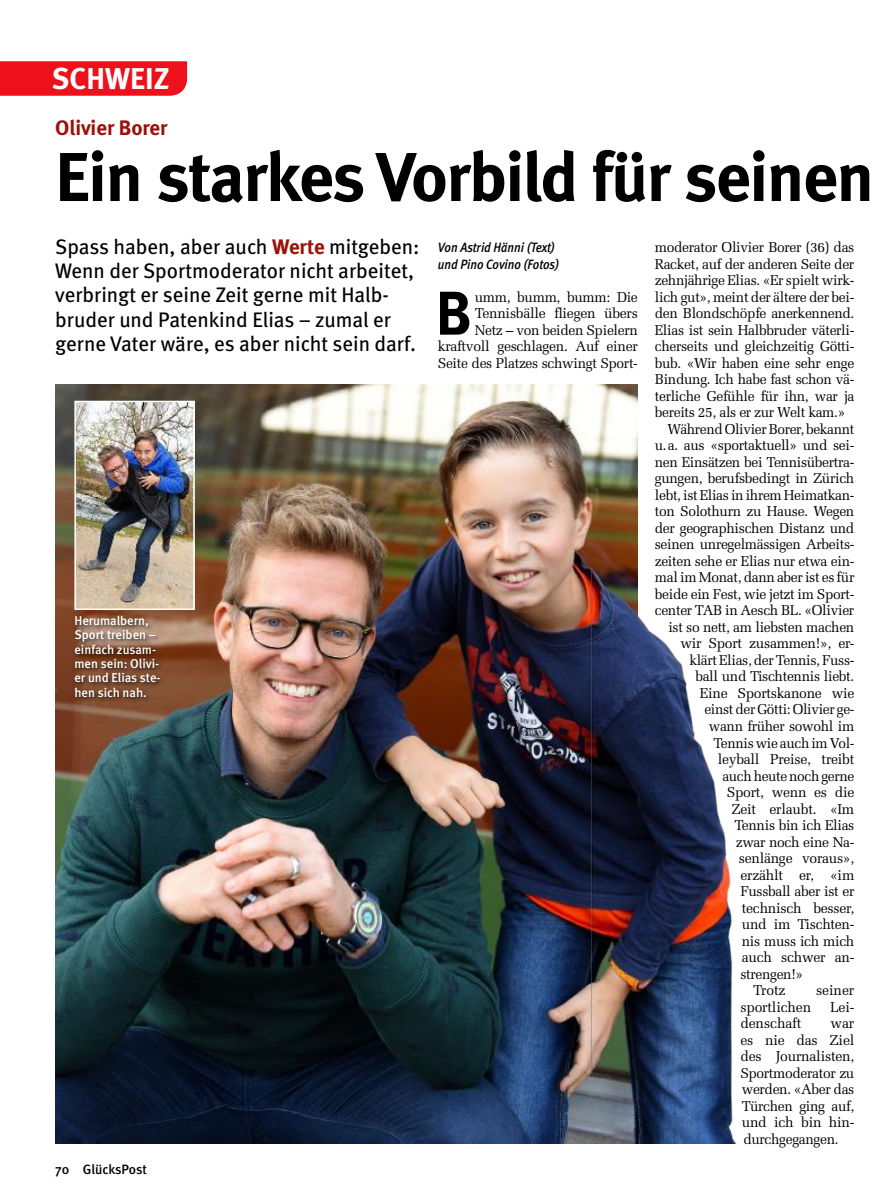
<style>
.page{position:relative;width:893px;height:1200px;background:#fff}
.page>*{position:absolute;margin:0;border:0;box-sizing:border-box;transform-origin:0 0}
.t1{font:700 69px "Meta";letter-spacing:-.02em;color:#000}
.t2{font:700 61.8px "Meta";color:#000}
.t3{font:700 30px "Meta";letter-spacing:.005em;color:#fff}
.t4{font:21px/24px "Meta";color:#000}
.t5{font:700 21px "Meta";color:#99130b}
.t6{font:14.25px/16.5px "Melior LT Std";letter-spacing:-.025em;color:#000;text-align:right}
.t7{font:14.25px "Melior LT Std";letter-spacing:-.025em;color:#000;scale:.96 1}
.t8{font:italic 500 13.5px/16.5px "Meta";color:#000;scale:.9 1}
.t9{font:500 13.5px "Meta";letter-spacing:-.005em;color:#000}
.t10{font:500 12.75px/14.2px "Meta";color:#fff}
.s1{font-weight:700;color:#99130b}
</style>
<div class="page">
<img style="left:55px;top:384px;width:681px;height:759px">
<img style="left:77px;top:403px;width:115px;height:204px">
<div style="left:74px;top:400px;width:121px;height:210px;border:2px solid #fff"></div>
<div style="left:0;top:61px;width:187px;height:35px;background:#ed111c"></div>
<div style="left:72px;top:613px;width:94px;height:90px;background:#000;opacity:.8"></div>
<h3 class="t3" style="left:52px;top:60px;width:119px">SCHWEIZ</h3>
<h3 class="t5" style="left:55px;top:115px;width:114px">Olivier Borer</h3>
<h1 class="t1" style="left:55px;top:136px;width:820px">Ein starkes Vorbild für seinen</h1>
<h3 class="t4" style="left:55px;top:235px;width:366px">Spass haben, aber auch <span class="s1">Werte</span> mitgeben:<br>Wenn der Sportmoderator nicht arbeitet, verbringt er seine Zeit gerne mit Halb&shy;bruder und Patenkind Elias – zumal er gerne Vater wäre, es aber nicht sein darf.</h3>
<p class="t6" style="left:655px;top:239px;width:201px">moderator Olivier Borer (36) das</p>
<p class="t6" style="left:655px;top:255px;width:201px">Racket, auf der anderen Seite der</p>
<p class="t6" style="left:655px;top:272px;width:201px">zehnjährige Elias. «Er spielt wirk-</p>
<p class="t6" style="left:655px;top:288px;width:201px">lich gut», meint der ältere der bei-</p>
<p class="t6" style="left:655px;top:305px;width:201px">den Blondschöpfe anerkennend.</p>
<p class="t6" style="left:655px;top:321px;width:201px">Elias ist sein Halbbruder väterli-</p>
<p class="t6" style="left:655px;top:338px;width:201px">cherseits und gleichzeitig Götti-</p>
<p class="t6" style="left:655px;top:354px;width:201px">bub. «Wir haben eine sehr enge</p>
<p class="t6" style="left:655px;top:371px;width:201px">Bindung. Ich habe fast schon vä-</p>
<p class="t6" style="left:655px;top:387px;width:201px">terliche Gefühle für ihn, war ja</p>
<p class="t6" style="left:655px;top:404px;width:192px">bereits 25, als er zur Welt kam.»</p>
<p class="t7" style="left:668px;top:420px;width:196px">Während Olivier Borer, bekannt</p>
<p class="t6" style="left:655px;top:437px;width:201px">u.a. aus «sportaktuell» und sei-</p>
<p class="t6" style="left:655px;top:453px;width:201px">nen Einsätzen bei Tennisübertra-</p>
<p class="t6" style="left:655px;top:470px;width:201px">gungen, berufsbedingt in Zürich</p>
<p class="t6" style="left:655px;top:486px;width:201px">lebt, ist Elias in ihrem Heimatkan-</p>
<p class="t6" style="left:655px;top:503px;width:201px">ton Solothurn zu Hause. Wegen</p>
<p class="t6" style="left:655px;top:519px;width:201px">der geographischen Distanz und</p>
<p class="t6" style="left:655px;top:536px;width:201px">seinen unregelmässigen Arbeits-</p>
<p class="t6" style="left:655px;top:552px;width:201px">zeiten sehe er Elias nur etwa ein-</p>
<p class="t6" style="left:655px;top:569px;width:201px">mal im Monat, dann aber ist es für</p>
<p class="t6" style="left:655px;top:585px;width:201px">beide ein Fest, wie jetzt im Sport-</p>
<p class="t6" style="left:655px;top:602px;width:201px">center TAB in Aesch BL. «Olivier</p>
<p class="t6" style="left:668px;top:618px;width:187px">ist so nett, am liebsten machen</p>
<p class="t6" style="left:680px;top:635px;width:176px">wir Sport zusammen!», er-</p>
<p class="t6" style="left:689px;top:651px;width:167px">klärt Elias, der Tennis, Fuss-</p>
<p class="t6" style="left:695px;top:668px;width:161px">ball und Tischtennis liebt.</p>
<p class="t6" style="left:700px;top:684px;width:156px">Eine Sportskanone wie</p>
<p class="t6" style="left:704px;top:701px;width:152px">einst der Götti: Olivier ge-</p>
<p class="t6" style="left:709px;top:717px;width:147px">wann früher sowohl im</p>
<p class="t6" style="left:713px;top:734px;width:143px">Tennis wie auch im Vol-</p>
<p class="t6" style="left:718px;top:750px;width:138px">leyball Preise, treibt</p>
<p class="t7" style="left:722px;top:767px;width:139px">auch heute noch gerne</p>
<p class="t6" style="left:727px;top:783px;width:129px">Sport, wenn es die</p>
<p class="t6" style="left:731px;top:800px;width:125px">Zeit erlaubt. «Im</p>
<p class="t6" style="left:734px;top:816px;width:122px">Tennis bin ich Elias</p>
<p class="t6" style="left:736px;top:833px;width:120px">zwar noch eine Na-</p>
<p class="t6" style="left:739px;top:849px;width:117px">senlänge voraus»,</p>
<p class="t6" style="left:740px;top:866px;width:116px">erzählt er, «im</p>
<p class="t6" style="left:740px;top:882px;width:116px">Fussball aber ist er</p>
<p class="t6" style="left:742px;top:899px;width:114px">technisch besser,</p>
<p class="t6" style="left:742px;top:915px;width:114px">und im Tischten-</p>
<p class="t6" style="left:742px;top:932px;width:114px">nis muss ich mich</p>
<p class="t6" style="left:742px;top:948px;width:114px">auch schwer an-</p>
<p class="t6" style="left:740px;top:965px;width:64px">strengen!»</p>
<p class="t6" style="left:753px;top:981px;width:34px">Trotz</p>
<p class="t6" style="left:816px;top:981px;width:40px">seiner</p>
<p class="t6" style="left:740px;top:998px;width:72px">sportlichen</p>
<p class="t6" style="left:830px;top:998px;width:26px">Lei-</p>
<p class="t6" style="left:740px;top:1014px;width:63px">denschaft</p>
<p class="t8" style="left:438px;top:239px;width:136px">Von Astrid Hänni (Text) und Pino Covino (Fotos)</p>
<h2 class="t2" style="left:436px;top:276px;width:37px">B</h2>
<p class="t6" style="left:438px;top:288px;width:201px">umm, bumm, bumm: Die<br>Tennisbälle fliegen übers<br>Netz – von beiden Spielern kraftvoll geschlagen. Auf einer<br>Seite des Platzes schwingt Sport-</p>
<p class="t10" style="left:74px;top:613px;width:88px">Herumalbern,<br>Sport treiben – einfach zusam&shy;men sein: Olivi&shy;er und Elias ste&shy;hen sich nah.</p>
<p class="t6" style="left:740px;top:1014px;width:116px;text-align:justify;text-indent:90px">war es nie das Ziel des Journalisten, Sportmoderator zu werden. «Aber das Türchen ging auf, und ich bin hin&shy;durchgegangen.</p>
<p class="t9" style="left:55px;top:1160px;width:93px">70 GlücksPost</p>
</div>
